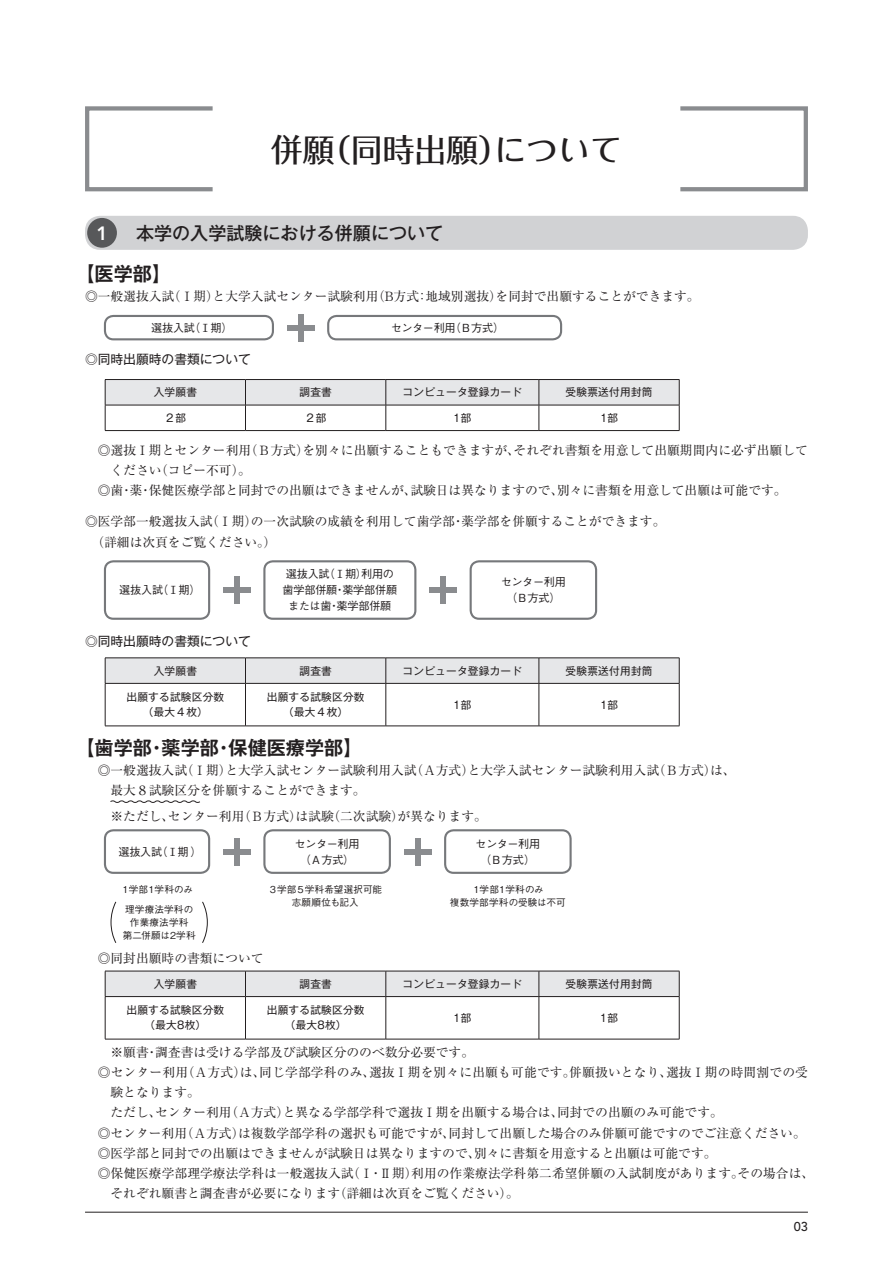
<style>
.page{position:relative;width:893px;height:1263px;background:#fff}
.page>*{position:absolute;margin:0;border:0;box-sizing:border-box;transform-origin:0 0}
.t1{font:500 31.95px "Folk Pro";color:#231f20}
.t2{font:700 19.2px "Gothic MB101 Pr 6 N De";color:#231f20}
.t3{font:800 19.2px "Avenir";color:#fff}
.t4{font:500 18px "Gothic MB101 Pr 6 N";color:#231f20}
.t5{font:12.75px/20.2px "Ryumin Pr 6 N";color:#231f20}
.t6{font:12.75px "Gothic MB101 Pr 6 N";color:#231f20}
.t7{font:500 12.75px "Avenir";color:#231f20}
.t8{font:500 11.1px/15.9px "Gothic BBB Pr 6 N";letter-spacing:-.025em;color:#231f20;text-align:center}
.t9{font:10.65px/14.9px "Gothic MB101 Pr 6 N";letter-spacing:.025em;color:#231f20;text-align:center}
.t10{font:500 9.6px/12.8px "Gothic BBB Pr 6 N";letter-spacing:.015em;color:#231f20;text-align:center}
.t11{font:500 9.6px "Gothic BBB Pr 6 N";letter-spacing:-.04em;color:#231f20}
</style>
<div class="page">
<hr style="left:85px;top:1212px;width:723px;height:1px;background:#231f20">
<div style="left:85px;top:216px;width:723px;height:34px;background:#d1d2d4;border-radius:15px"></div>
<div style="left:87px;top:218px;width:30px;height:30px;background:#57585a;border-radius:50%"></div>
<svg style="left:110px;top:800px;width:90px;height:3px"></svg>
<div style="left:85px;top:106px;width:130px;height:85px;border:4px solid #8a8c8f"></div>
<div style="left:678px;top:106px;width:130px;height:85px;border:4px solid #8a8c8f"></div>
<div style="left:104px;top:315px;width:170px;height:25px;border:2px solid #76787b;border-radius:9px"></div>
<div style="left:327px;top:315px;width:235px;height:25px;border:2px solid #76787b;border-radius:9px"></div>
<div style="left:287px;top:325px;width:27px;height:5px;background:#8a8c8f"></div>
<div style="left:298px;top:314px;width:5px;height:27px;background:#8a8c8f"></div>
<svg style="left:111px;top:901px;width:5px;height:42px"></svg>
<svg style="left:202px;top:901px;width:6px;height:42px"></svg>
<div style="left:104px;top:829px;width:106px;height:45px;border:2px solid #76787b;border-radius:9px"></div>
<div style="left:263px;top:829px;width:128px;height:45px;border:2px solid #76787b;border-radius:9px"></div>
<div style="left:444px;top:829px;width:128px;height:45px;border:2px solid #76787b;border-radius:9px"></div>
<div style="left:223px;top:849px;width:28px;height:5px;background:#8a8c8f"></div>
<div style="left:234px;top:838px;width:6px;height:27px;background:#8a8c8f"></div>
<div style="left:404px;top:849px;width:27px;height:5px;background:#8a8c8f"></div>
<div style="left:415px;top:838px;width:5px;height:27px;background:#8a8c8f"></div>
<div style="left:104px;top:560px;width:106px;height:60px;border:2px solid #76787b;border-radius:9px"></div>
<div style="left:263px;top:560px;width:153px;height:60px;border:2px solid #76787b;border-radius:9px"></div>
<div style="left:470px;top:560px;width:127px;height:60px;border:2px solid #76787b;border-radius:9px"></div>
<div style="left:223px;top:587px;width:28px;height:6px;background:#8a8c8f"></div>
<div style="left:234px;top:576px;width:6px;height:28px;background:#8a8c8f"></div>
<div style="left:429px;top:587px;width:28px;height:6px;background:#8a8c8f"></div>
<div style="left:440px;top:576px;width:6px;height:28px;background:#8a8c8f"></div>
<svg style="left:105px;top:379px;width:575px;height:51px"></svg>
<hr style="left:105px;top:430px;width:140px;height:1px;background:#231f20">
<hr style="left:245px;top:430px;width:141px;height:1px;background:#231f20">
<hr style="left:386px;top:430px;width:153px;height:1px;background:#231f20">
<hr style="left:539px;top:430px;width:140px;height:1px;background:#231f20">
<svg style="left:105px;top:658px;width:575px;height:25px;background:#e0e1e3"></svg>
<hr style="left:105px;top:683px;width:140px;height:1px;background:#231f20">
<hr style="left:105px;top:684px;width:1px;height:42px;background:#231f20">
<hr style="left:245px;top:683px;width:141px;height:1px;background:#231f20">
<hr style="left:245px;top:684px;width:1px;height:42px;background:#231f20">
<hr style="left:386px;top:683px;width:153px;height:1px;background:#231f20">
<hr style="left:386px;top:684px;width:1px;height:42px;background:#231f20">
<hr style="left:539px;top:683px;width:140px;height:1px;background:#231f20">
<hr style="left:539px;top:684px;width:1px;height:42px;background:#231f20">
<hr style="left:679px;top:684px;width:1px;height:42px;background:#231f20">
<hr style="left:105px;top:726px;width:140px;height:1px;background:#231f20">
<hr style="left:245px;top:726px;width:141px;height:1px;background:#231f20">
<hr style="left:386px;top:726px;width:153px;height:1px;background:#231f20">
<hr style="left:539px;top:726px;width:140px;height:1px;background:#231f20">
<div style="left:105px;top:971px;width:575px;height:25px;background:#e6e7e9"></div>
<hr style="left:105px;top:996px;width:140px;height:1px;background:#231f20">
<hr style="left:105px;top:997px;width:1px;height:42px;background:#231f20">
<hr style="left:245px;top:996px;width:141px;height:1px;background:#231f20">
<hr style="left:245px;top:997px;width:1px;height:42px;background:#231f20">
<hr style="left:386px;top:996px;width:153px;height:1px;background:#231f20">
<hr style="left:386px;top:997px;width:1px;height:42px;background:#231f20">
<hr style="left:539px;top:996px;width:140px;height:1px;background:#231f20">
<hr style="left:539px;top:997px;width:1px;height:42px;background:#231f20">
<hr style="left:679px;top:997px;width:1px;height:42px;background:#231f20">
<hr style="left:105px;top:1039px;width:140px;height:1px;background:#231f20">
<hr style="left:245px;top:1039px;width:141px;height:1px;background:#231f20">
<hr style="left:386px;top:1039px;width:153px;height:1px;background:#231f20">
<hr style="left:539px;top:1039px;width:140px;height:1px;background:#231f20">
<h1 class="t1" style="left:271px;top:123px;width:352px">併願（同時出願）について</h1>
<h2 class="t3" style="left:96px;top:222px;width:13px">1</h2>
<h3 class="t4" style="left:136px;top:218px;width:309px">本学の入学試験における併願について</h3>
<h2 class="t2" style="left:75px;top:258px;width:97px">【医学部】</h2>
<p class="t5" style="left:85px;top:285px;width:616px">◎一般選抜入試（Ⅰ期）と大学入試センター試験利用（B方式：地域別選抜）を同封で出願することができます。</p>
<p class="t8" style="left:151px;top:319px;width:83px">選抜入試（Ⅰ期）</p>
<p class="t8" style="left:391px;top:319px;width:115px">センター利用（Ｂ方式）</p>
<p class="t6" style="left:85px;top:348px;width:167px">◎同時出願時の書類について</p>
<p class="t9" style="left:154px;top:384px;width:45px">入学願書</p>
<p class="t9" style="left:299px;top:384px;width:34px">調査書</p>
<p class="t9" style="left:403px;top:384px;width:121px">コンピュータ登録カード</p>
<p class="t9" style="left:566px;top:384px;width:88px">受験票送付用封筒</p>
<p class="t9" style="left:165px;top:410px;width:23px">２部</p>
<p class="t9" style="left:305px;top:410px;width:23px">２部</p>
<p class="t9" style="left:453px;top:410px;width:20px">1部</p>
<p class="t9" style="left:600px;top:410px;width:20px">1部</p>
<p class="t5" style="left:98px;top:439px;width:712px">◎選抜Ⅰ期とセンター利用（Ｂ方式）を別々に出願することもできますが、それぞれ書類を用意して出願期間内に必ず出願して　ください（コピー不可）。<br>◎歯・薬・保健医療学部と同封での出願はできませんが、試験日は異なりますので、別々に書類を用意して出願は可能です。</p>
<p class="t5" style="left:91px;top:511px;width:576px;text-indent:-6px">◎医学部一般選抜入試（Ⅰ期）の一次試験の成績を利用して歯学部・薬学部を併願することができます。（詳細は次頁をご覧ください。）</p>
<p class="t8" style="left:119px;top:581px;width:83px">選抜入試（Ⅰ期）</p>
<p class="t6" style="left:85px;top:631px;width:167px">◎同時出願時の書類について</p>
<p class="t8" style="left:282px;top:565px;width:116px">選抜入試（Ⅰ期）利用の歯学部併願・薬学部併願または歯・薬学部併願</p>
<p class="t8" style="left:501px;top:573px;width:67px">センター利用（Ｂ方式）</p>
<p class="t9" style="left:154px;top:662px;width:45px">入学願書</p>
<p class="t9" style="left:299px;top:662px;width:34px">調査書</p>
<p class="t9" style="left:403px;top:662px;width:121px">コンピュータ登録カード</p>
<p class="t9" style="left:566px;top:662px;width:88px">受験票送付用封筒</p>
<p class="t9" style="left:126px;top:689px;width:99px">出願する試験区分数（最大４枚）</p>
<p class="t9" style="left:267px;top:689px;width:99px">出願する試験区分数（最大４枚）</p>
<p class="t9" style="left:453px;top:696px;width:20px">1部</p>
<p class="t9" style="left:600px;top:696px;width:20px">1部</p>
<h2 class="t2" style="left:75px;top:732px;width:289px">【歯学部・薬学部・保健医療学部】</h2>
<p class="t5" style="left:111px;top:759px;width:627px;text-indent:-13px">◎一般選抜入試（Ⅰ期）と大学入試センター試験利用入試（Ａ方式）と大学入試センター試験利用入試（Ｂ方式）は、最大８試験区分を併願することができます。</p>
<p class="t5" style="left:98px;top:805px;width:391px">　※ただし、センター利用（Ｂ方式）は試験（二次試験）が異なります。</p>
<p class="t8" style="left:118px;top:843px;width:85px">選抜入試（Ⅰ期）</p>
<p class="t8" style="left:295px;top:835px;width:67px">センター利用（Ａ方式）</p>
<p class="t8" style="left:475px;top:835px;width:67px">センター利用（Ｂ方式）</p>
<p class="t11" style="left:121px;top:882px;width:73px">１学部１学科のみ</p>
<p class="t10" style="left:268px;top:882px;width:115px">３学部５学科希望選択可能志願順位も記入</p>
<p class="t10" style="left:450px;top:882px;width:117px">１学部１学科のみ<br>複数学部学科の受験は不可</p>
<p class="t10" style="left:123px;top:902px;width:74px">理学療法学科の作業療法学科<br>第二併願は2学科</p>
<p class="t5" style="left:98px;top:948px;width:167px">◎同封出願時の書類について</p>
<p class="t9" style="left:154px;top:976px;width:45px">入学願書</p>
<p class="t9" style="left:299px;top:976px;width:34px">調査書</p>
<p class="t9" style="left:403px;top:976px;width:121px">コンピュータ登録カード</p>
<p class="t9" style="left:566px;top:976px;width:88px">受験票送付用封筒</p>
<p class="t9" style="left:126px;top:1002px;width:99px">出願する試験区分数（最大8枚）</p>
<p class="t9" style="left:267px;top:1002px;width:99px">出願する試験区分数（最大8枚）</p>
<p class="t9" style="left:453px;top:1010px;width:20px">1部</p>
<p class="t9" style="left:600px;top:1010px;width:20px">1部</p>
<p class="t5" style="left:98px;top:1041px;width:718px">　※願書・調査書は受ける学部及び試験区分ののべ数分必要です。<br>◎センター利用（Ａ方式）は、同じ学部学科のみ、選抜Ⅰ期を別々に出願も可能です。併願扱いとなり、選抜Ⅰ期の時間割での受　験となります。<br>　ただし、センター利用（Ａ方式）と異なる学部学科で選抜Ⅰ期を出願する場合は、同封での出願のみ可能です。<br>◎センター利用（Ａ方式）は複数学部学科の選択も可能ですが、同封して出願した場合のみ併願可能ですのでご注意ください。◎医学部と同封での出願はできませんが試験日は異なりますので、別々に書類を用意すると出願は可能です。<br>◎保健医療学部理学療法学科は一般選抜入試（Ⅰ・Ⅱ期）利用の作業療法学科第二希望併願の入試制度があります。その場合は、　それぞれ願書と調査書が必要になります（詳細は次頁をご覧ください）。</p>
<p class="t7" style="left:794px;top:1219px;width:16px">03</p>
</div>
